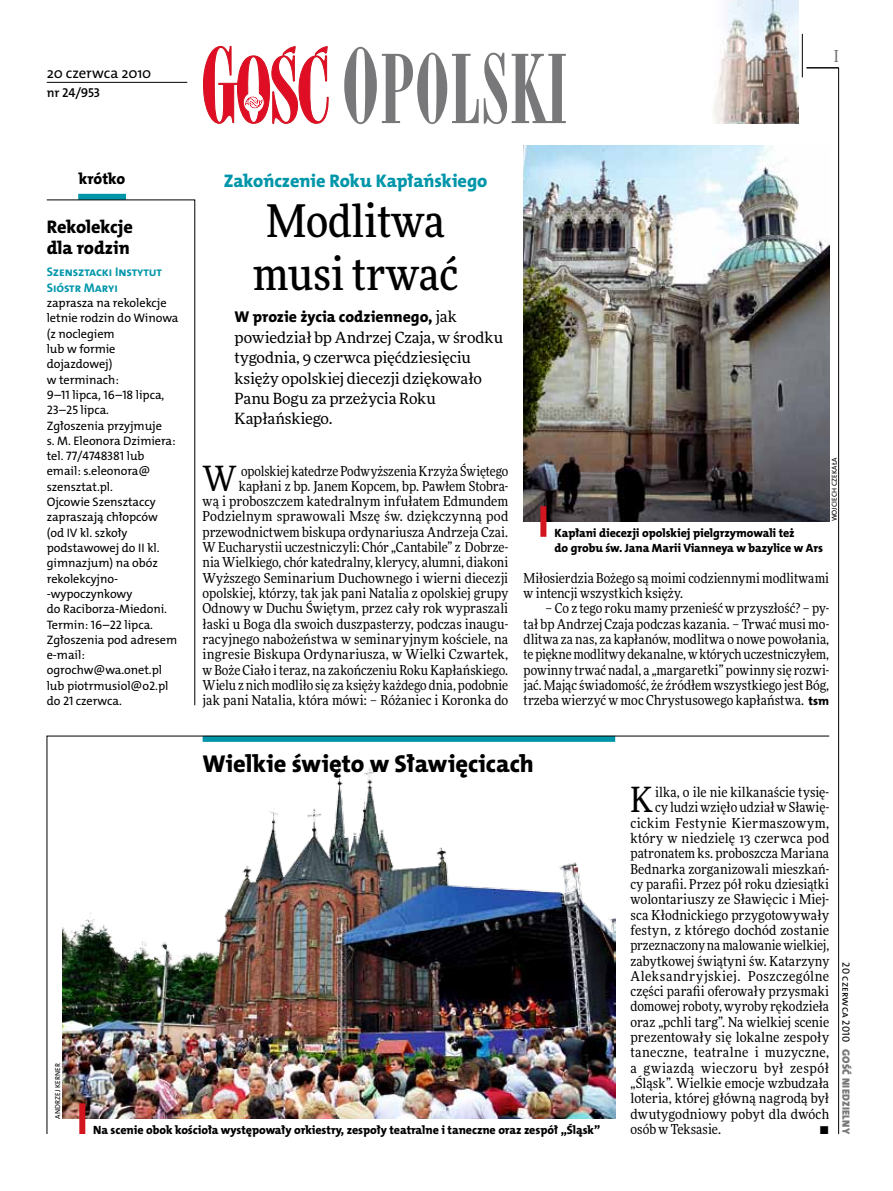
<style>
.page{position:relative;width:893px;height:1191px;background:#fff}
.page>*{position:absolute;margin:0;border:0;box-sizing:border-box;transform-origin:0 0}
.t1{font:500 45px/52.5px "Freeday Narrow";color:#000}
.t2{font:34.8px "Freeday Narrow News";color:#000}
.t3{font:24.45px "The Mix HP8 Ex Bld";letter-spacing:-.005em;color:#000}
.t4{font:18.3px "The Mix HP8 Ex Bld";letter-spacing:-.005em;color:#0096aa}
.t5{font:18.3px/21.6px "The Mix HP8 Ex Bld";letter-spacing:-.005em;color:#000}
.t6{font:500 16.5px "Freeday Narrow";color:#787779;scale:.9 1}
.t7{font:15.75px "The Mix HP8 Ex Bld";color:#000}
.t8{font:15.45px/20.4px "Freeday News";letter-spacing:-.01em;color:#000}
.t9{font:14.85px "The Mix HP5 Plain";letter-spacing:-.01em;color:#000}
.t10{font:13.65px/15.3px "Freeday Narrow News";letter-spacing:.005em;color:#000;text-align:right}
.t11{font:13.65px "Freeday Narrow News";letter-spacing:.035em;color:#000}
.t12{font:13.65px "Freeday Narrow News";letter-spacing:.03em;color:#000}
.t13{font:13.65px "Freeday Narrow News";letter-spacing:.025em;color:#000}
.t14{font:12.9px "The Mix HP6 Se Bld";letter-spacing:-.01em;color:#000}
.t15{font:12.6px/15.3px "The Mix HP7 Bld";letter-spacing:-.005em;color:#0096aa}
.t16{font:12.3px/15.3px "The Mix HP5 Plain";letter-spacing:-.005em;color:#000}
.t17{font:12px/15.3px "The Mix HP8 Ex Bld";letter-spacing:-.005em;color:#000}
.t18{font:10.5px "The Mix HP9 Blk";letter-spacing:.025em;color:#787779}
.t19{font:10.5px "The Mix HP5 Plain";color:#000}
.t20{font:7.2px "The Mix HP5 Plain";letter-spacing:.015em;color:#000}
.s1{font-family:"Freeday News";font-size:15.45px}
.s2{font-family:"The Mix HP8 Ex Bld";font-size:12.3px}
</style>
<div class="page">
<hr style="left:838px;top:68px;width:1px;height:1066px;background:#000">
<hr style="left:802px;top:34px;width:1px;height:43px;background:#000">
<svg style="left:47px;top:735px;width:783px;height:399px"></svg>
<hr style="left:806px;top:68px;width:33px;height:1px;background:#000">
<svg style="left:203px;top:46px;width:126px;height:78px"></svg>
<svg style="left:344px;top:47px;width:222px;height:77px"></svg>
<img style="left:713px;top:0;width:85px;height:124px">
<hr style="left:47px;top:82px;width:140px;height:1px;background:#000">
<img style="left:62px;top:757px;width:553px;height:361px">
<div style="left:79px;top:1103px;width:6px;height:31px;background:#d3151f"></div>
<img style="left:523px;top:145px;width:306px;height:376px">
<div style="left:540px;top:506px;width:6px;height:31px;background:#d3151f"></div>
<div style="left:78px;top:194px;width:48px;height:6px;background:#0096aa"></div>
<svg style="left:46px;top:199px;width:149px;height:506px"></svg>
<p class="t9" style="left:47px;top:63px;width:106px">20 czerwca 2010</p>
<p class="t14" style="left:47px;top:85px;width:55px">nr 24/953</p>
<p class="t6" style="left:834px;top:46px;width:6px">I</p>
<p class="t7" style="left:79px;top:168px;width:48px">krótko</p>
<h3 class="t5" style="left:47px;top:216px;width:88px">Rekolekcje dla rodzin</h3>
<p class="t15" style="left:47px;top:265px;width:117px">Szensztacki Instytut<br>Sióstr Maryi</p>
<p class="t16" style="left:47px;top:295px;width:133px">zaprasza na rekolekcje letnie rodzin do Winowa (z noclegiem<br>lub w formie dojazdowej)<br>w terminach:<br>9–11 lipca, 16–18 lipca,<br>23–25 lipca.<br>Zgłoszenia przyjmuje<br>s. M. Eleonora Dzimiera: tel. 77/4748381 lub email: s.eleonora@ szensztat.pl.<br>Ojcowie Szensztaccy zapraszają chłopców<br>(od I V kl. szkoły podstawowej do II kl. gimnazjum) na obóz rekolekcyjno--wypoczynkowy<br>do Raciborza-Miedoni.<br>Termin: 16–22 lipca.<br>Zgłoszenia pod adresem e-mail: ogrochw@wa.onet.pl lub piotrmusiol@o2.pl do 21 czerwca.</p>
<h3 class="t4" style="left:224px;top:169px;width:265px">Zakończenie Roku Kapłańskiego</h3>
<h1 class="t1" style="left:253px;top:194px;width:207px">Modlitwa musi trwać</h1>
<p class="t7" style="left:234px;top:307px;width:224px">W prozie życia codziennego, <span class="s1">jak</span></p>
<p class="t8" style="left:235px;top:327px;width:270px">powiedział bp Andrzej Czaja, w środku tygodnia, 9 czerwca pięćdziesięciu księży opolskiej diecezji dziękowało<br>Panu Bogu za przeżycia Roku<br>Kapłańskiego.</p>
<h2 class="t2" style="left:203px;top:457px;width:36px">W</h2>
<p class="t10" style="left:203px;top:463px;width:307px">opolskiej katedrze Podwyższenia Krzyża Świętego kapłani z bp. Janem Kopcem, bp. Pawłem Stobra-<br>wą i proboszczem katedralnym infułatem Edmundem Podzielnym sprawowali Mszę św. dziękczynną pod przewodnictwem biskupa ordynariusza Andrzeja Czai.<br>W Eucharystii uczestniczyli: Chór „Cantabile” z Dobrze&shy;nia Wielkiego, chór katedralny, klerycy, alumni, diakoni Wyższego Seminarium Duchownego i wierni diecezji opolskiej, którzy, tak jak pani Natalia z opolskiej grupy Odnowy w Duchu Świętym, przez cały rok wypraszali łaski u Boga dla swoich duszpasterzy, podczas inaugu&shy;racyjnego nabożeństwa w seminaryjnym kościele, na ingresie Biskupa Ordynariusza, w Wielki Czwartek, w Boże Ciało i teraz, na zakończeniu Roku Kapłańskiego.<br>Wielu z nich modliło się za księży każdego dnia, podobnie jak pani Natalia, która mówi: – Różaniec i Koronka do</p>
<p class="t17" style="left:555px;top:525px;width:270px">Kapłani diecezji opolskiej pielgrzymowali też<br>do grobu św. Jana Marii Vianneya w bazylice w Ars</p>
<p class="t20" style="left:830px;top:521px;width:65px;rotate:-90deg">Wojciech Czekała</p>
<p class="t10" style="left:524px;top:570px;width:307px;text-align:left">Miłosierdzia Bożego są moimi codziennymi modlitwami w intencji wszystkich księży.</p>
<p class="t10" style="left:524px;top:600px;width:307px;text-align:justify;text-indent:22px">– Co z tego roku mamy przenieść w przyszłość? – py&shy;tał bp Andrzej Czaja podczas kazania. – Trwać musi mo&shy;dlitwa za nas, za kapłanów, modlitwa o nowe powołania, te piękne modlitwy dekanalne, w których uczestniczyłem, powinny trwać nadal, a „margaretki” powinny się rozwi&shy;jać. Mając świadomość, że źródłem wszystkiego jest Bóg, trzeba wierzyć w moc Chrystusowego kapłaństwa. <span class="s2">tsm</span></p>
<h3 class="t3" style="left:203px;top:747px;width:333px">Wielkie święto w Sławięcicach</h3>
<p class="t20" style="left:53px;top:1118px;width:57px;rotate:-90deg">Andrzej Kerner</p>
<p class="t17" style="left:93px;top:1122px;width:509px">Na scenie obok kościoła występowały orkiestry, zespoły teatralne i taneczne oraz zespół „Śląsk”</p>
<h2 class="t2" style="left:630px;top:778px;width:24px">K</h2>
<p class="t10" style="left:655px;top:784px;width:176px">ilka, o ile nie kilkanaście tysię-</p>
<p class="t10" style="left:655px;top:799px;width:176px">cy ludzi wzięło udział w Sławię-</p>
<p class="t13" style="left:630px;top:814px;width:200px">cickim Festynie Kiermaszowym,</p>
<p class="t10" style="left:630px;top:830px;width:200px">który w niedzielę 13 czerwca pod</p>
<p class="t10" style="left:630px;top:845px;width:200px">patronatem ks. proboszcza Mariana</p>
<p class="t10" style="left:630px;top:861px;width:200px">Bednarka zorganizowali mieszkań-</p>
<p class="t10" style="left:630px;top:876px;width:200px">cy parafii. Przez pół roku dziesiątki</p>
<p class="t10" style="left:630px;top:891px;width:200px">wolontariuszy ze Sławięcic i Miej-</p>
<p class="t10" style="left:630px;top:907px;width:200px">sca Kłodnickiego przygotowywały</p>
<p class="t10" style="left:630px;top:922px;width:200px">festyn, z którego dochód zostanie</p>
<p class="t10" style="left:630px;top:937px;width:200px">przeznaczony na malowanie wielkiej,</p>
<p class="t10" style="left:630px;top:953px;width:200px">zabytkowej świątyni św. Katarzyny</p>
<p class="t11" style="left:630px;top:967px;width:200px">Aleksandryjskiej. Poszczególne</p>
<p class="t10" style="left:630px;top:983px;width:200px">części parafii oferowały przysmaki</p>
<p class="t10" style="left:630px;top:998px;width:200px">domowej roboty, wyroby rękodzieła</p>
<p class="t10" style="left:630px;top:1014px;width:200px">oraz „pchli targ”. Na wielkiej scenie</p>
<p class="t10" style="left:630px;top:1029px;width:200px">prezentowały się lokalne zespoły</p>
<p class="t12" style="left:630px;top:1044px;width:200px">taneczne, teatralne i muzyczne,</p>
<p class="t11" style="left:630px;top:1059px;width:200px">a gwiazdą wieczoru był zespół</p>
<p class="t10" style="left:630px;top:1075px;width:200px">„Śląsk”. Wielkie emocje wzbudzała</p>
<p class="t10" style="left:630px;top:1090px;width:200px">loteria, której główną nagrodą był</p>
<p class="t10" style="left:630px;top:1106px;width:200px">dwutygodniowy pobyt dla dwóch</p>
<p class="t10" style="left:630px;top:1121px;width:92px">osób w Teksasie.</p>
<p class="t10" style="left:819px;top:1121px;width:11px">•</p>
<p class="t19" style="left:853px;top:962px;width:81px;rotate:90deg">20 czerwca 2010</p>
<p class="t18" style="left:853px;top:1049px;width:86px;rotate:90deg">Gość Niedzielny</p>
</div>
